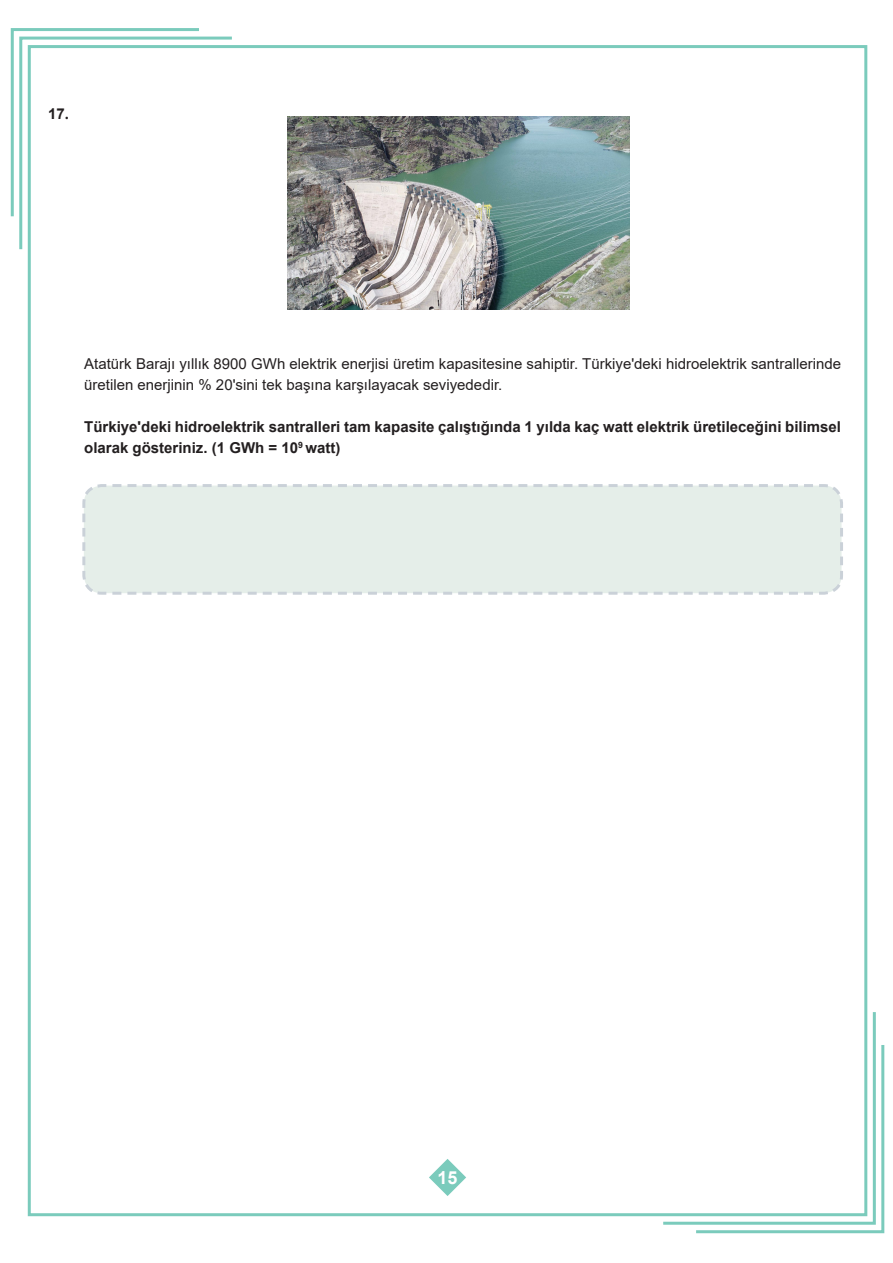
<style>
.page{position:relative;width:893px;height:1263px;background:#fff}
.page>*{position:absolute;margin:0;border:0;box-sizing:border-box;transform-origin:0 0}
.t1{font:700 18px "Arial";color:#fff}
.t2{font:15px/21px "Arial";color:#231f20}
.t3{font:700 15px/21px "Arial";color:#231f20}
.s1{font-family:"Minion Pro";font-size:16.5px}
</style>
<div class="page">
<svg style="left:19px;top:36px;width:216px;height:216px"></svg>
<svg style="left:10px;top:28px;width:192px;height:191px"></svg>
<svg style="left:660px;top:1009px;width:216px;height:216px"></svg>
<svg style="left:693px;top:1042px;width:192px;height:192px"></svg>
<svg style="left:429px;top:1159px;width:37px;height:37px"></svg>
<div style="left:82px;top:484px;width:761px;height:111px;background:#e5eee9"></div>
<img style="left:287px;top:117px;width:343px;height:192px">
<p class="t3" style="left:48px;top:104px;width:22px">17<span class="s1">.</span></p>
<p class="t2" style="left:84px;top:353px;width:758px">Atatürk Barajı yıllık 8900 GWh elektrik enerjisi üretim kapasitesine sahiptir. Türkiye'deki hidroelektrik santrallerinde üretilen enerjinin % 20'sini tek başına karşılayacak seviyededir.</p>
<p class="t3" style="left:84px;top:416px;width:758px">Türkiye'deki hidroelektrik santralleri tam kapasite çalıştığında 1 yılda kaç watt elektrik üretileceğini bilimsel olarak gösteriniz. (1 GWh = 10<sup>9</sup> watt)</p>
<p class="t1" style="left:438px;top:1165px;width:22px">15</p>
</div>
